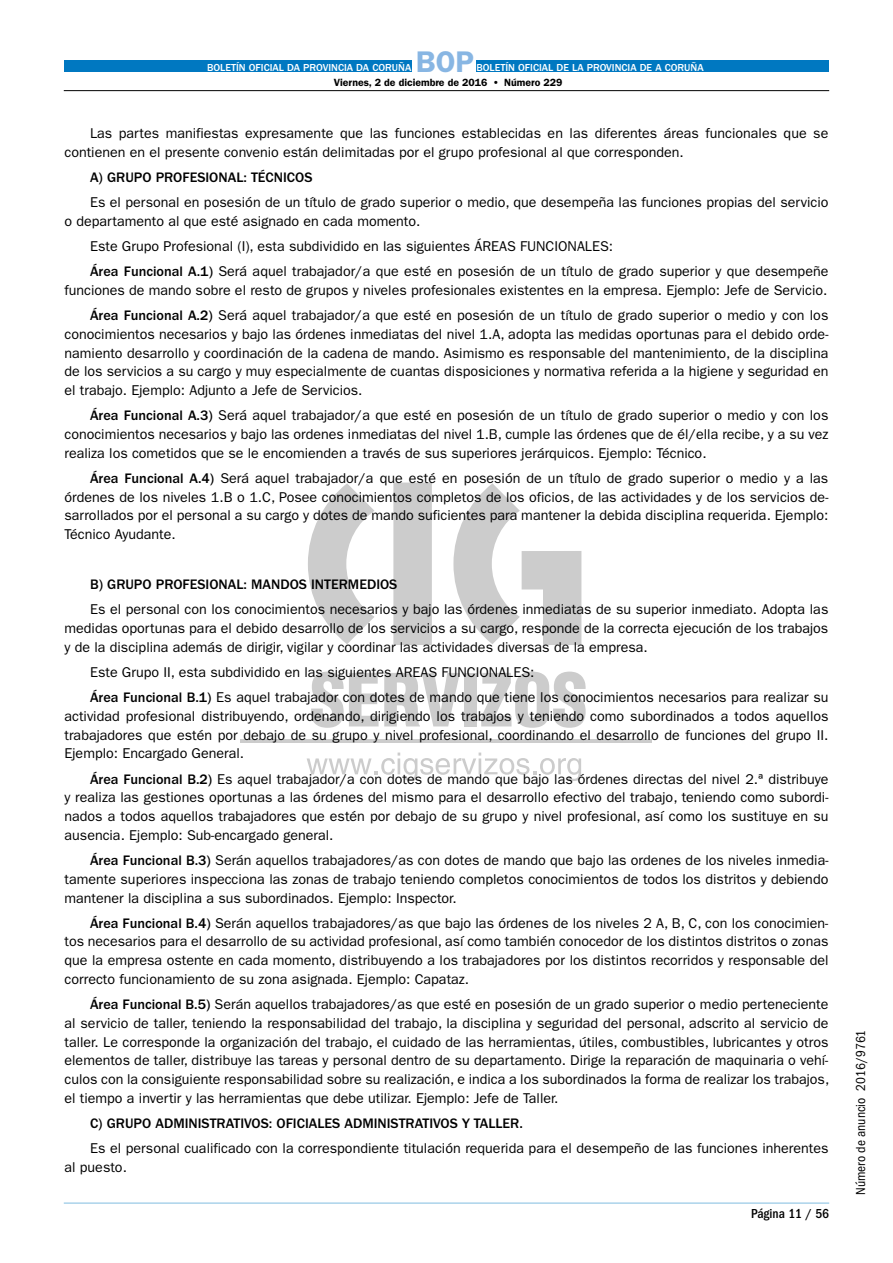
<style>
.page{position:relative;width:893px;height:1263px;background:#fff}
.page>*{position:absolute;margin:0;border:0;box-sizing:border-box;transform-origin:0 0}
.t1{font:600 30px "ITC Franklin Gothic Std";color:#88b6e3}
.t2{font:14.25px/18.8px "ITC Franklin Gothic Std";color:#000;text-align:justify}
.t3{font:500 14.25px "ITC Franklin Gothic Std";color:#000}
.t4{font:condensed 13.5px "ITC Franklin Gothic Std";color:#000}
.t5{font:500 condensed 13.5px "ITC Franklin Gothic Std";color:#000}
.t6{font:500 10.5px "ITC Franklin Gothic Std";color:#fff}
.t7{font:600 10.5px "ITC Franklin Gothic Std";color:#000}
.s1{font-weight:500}
</style>
<div class="page">
<svg style="left:308px;top:483px;width:273px;height:162px"></svg>
<hr style="left:240px;top:739px;width:411px;height:3px;background:#ccc">
<svg style="left:307px;top:752px;width:274px;height:29px"></svg>
<svg style="left:311px;top:672px;width:149px;height:56px"></svg>
<div style="left:464px;top:673px;width:13px;height:53px;background:#ccc"></div>
<svg style="left:481px;top:672px;width:105px;height:56px"></svg>
<div style="left:64px;top:60px;width:347px;height:12px;background:#0078c1"></div>
<div style="left:476px;top:60px;width:353px;height:12px;background:#0078c1"></div>
<hr style="left:64px;top:90px;width:765px;height:1px;background:#000">
<hr style="left:64px;top:1203px;width:765px;height:1px;background:#80bce0">
<p class="t6" style="left:207px;top:62px;width:206px">BOLETÍN OFICIAL DA PROVINCIA DA CORUÑA</p>
<h1 class="t1" style="left:416px;top:44px;width:60px">BOP</h1>
<p class="t6" style="left:476px;top:62px;width:229px">BOLETÍN OFICIAL DE LA PROVINCIA DE A CORUÑA</p>
<p class="t7" style="left:334px;top:76px;width:230px">Viernes, 2 de diciembre de 2016 • Número 229</p>
<p class="t2" style="left:65px;top:124px;width:765px;text-indent:26px">Las partes manifiestas expresamente que las funciones establecidas en las diferentes áreas funcionales que se contienen en el presente convenio están delimitadas por el grupo profesional al que corresponden.</p>
<p class="t3" style="left:90px;top:169px;width:224px">A) GRUPO PROFESIONAL: TÉCNICOS</p>
<p class="t2" style="left:65px;top:193px;width:765px;text-indent:26px">Es el personal en posesión de un título de grado superior o medio, que desempeña las funciones propias del servicio o departamento al que esté asignado en cada momento.</p>
<p class="t2" style="left:90px;top:234px;width:740px;line-height:25px">Este Grupo Profesional (I), esta subdividido en las siguientes ÁREAS FUNCIONALES:<br><span class="s1">Área Funcional A.1)</span> Será aquel trabajador/a que esté en posesión de un título de grado superior y que desempeñe</p>
<p class="t2" style="left:65px;top:278px;width:765px;line-height:25px;text-align:right">funciones de mando sobre el resto de grupos y niveles profesionales existentes en la empresa. Ejemplo: Jefe de Servicio.<br><span class="s1">Área Funcional A.2)</span> Será aquel trabajador/a que esté en posesión de un título de grado superior o medio y con los</p>
<p class="t2" style="left:65px;top:325px;width:765px">conocimientos necesarios y bajo las órdenes inmediatas del nivel 1.A, adopta las medidas oportunas para el debido orde&shy;namiento desarrollo y coordinación de la cadena de mando. Asimismo es responsable del mantenimiento, de la disciplina de los servicios a su cargo y muy especialmente de cuantas disposiciones y normativa referida a la higiene y seguridad en el trabajo. Ejemplo: Adjunto a Jefe de Servicios.</p>
<p class="t2" style="left:65px;top:406px;width:765px;text-indent:26px"><span class="s1">Área Funcional A.3)</span> Será aquel trabajador/a que esté en posesión de un título de grado superior o medio y con los conocimientos necesarios y bajo las ordenes inmediatas del nivel 1.B, cumple las órdenes que de él/ella recibe, y a su vez realiza los cometidos que se le encomienden a través de sus superiores jerárquicos. Ejemplo: Técnico.</p>
<p class="t2" style="left:65px;top:469px;width:765px;text-indent:26px"><span class="s1">Área Funcional A.4)</span> Será aquel trabajador/a que esté en posesión de un título de grado superior o medio y a las órdenes de los niveles 1.B o 1.C, Posee conocimientos completos de los oficios, de las actividades y de los servicios de&shy;sarrollados por el personal a su cargo y dotes de mando suficientes para mantener la debida disciplina requerida. Ejemplo:<br>Técnico Ayudante.</p>
<p class="t3" style="left:90px;top:577px;width:309px">B) GRUPO PROFESIONAL: MANDOS INTERMEDIOS</p>
<p class="t2" style="left:65px;top:600px;width:765px;text-indent:26px">Es el personal con los conocimientos necesarios y bajo las órdenes inmediatas de su superior inmediato. Adopta las medidas oportunas para el debido desarrollo de los servicios a su cargo, responde de la correcta ejecución de los trabajos y de la disciplina además de dirigir, vigilar y coordinar las actividades diversas de la empresa.</p>
<p class="t2" style="left:90px;top:660px;width:740px;line-height:25px">Este Grupo II, esta subdividido en las siguientes AREAS FUNCIONALES:<br><span class="s1">Área Funcional B.1)</span> Es aquel trabajador con dotes de mando que tiene los conocimientos necesarios para realizar su</p>
<p class="t2" style="left:65px;top:707px;width:765px">actividad profesional distribuyendo, ordenando, dirigiendo los trabajos y teniendo como subordinados a todos aquellos trabajadores que estén por debajo de su grupo y nivel profesional, coordinando el desarrollo de funciones del grupo II.<br>Ejemplo: Encargado General.</p>
<p class="t2" style="left:65px;top:769px;width:765px;text-indent:26px"><span class="s1">Área Funcional B.2)</span> Es aquel trabajador/a con dotes de mando que bajo las órdenes directas del nivel 2.ª distribuye y realiza las gestiones oportunas a las órdenes del mismo para el desarrollo efectivo del trabajo, teniendo como subordi&shy;nados a todos aquellos trabajadores que estén por debajo de su grupo y nivel profesional, así como los sustituye en su ausencia. Ejemplo: Sub-encargado general.</p>
<p class="t2" style="left:65px;top:851px;width:765px;text-indent:26px"><span class="s1">Área Funcional B.3)</span> Serán aquellos trabajadores/as con dotes de mando que bajo las ordenes de los niveles inmedia&shy;tamente superiores inspecciona las zonas de trabajo teniendo completos conocimientos de todos los distritos y debiendo mantener la disciplina a sus subordinados. Ejemplo: Inspector.</p>
<p class="t2" style="left:65px;top:913px;width:765px;text-indent:26px"><span class="s1">Área Funcional B.4)</span> Serán aquellos trabajadores/as que bajo las órdenes de los niveles 2 A, B, C, con los conocimien&shy;tos necesarios para el desarrollo de su actividad profesional, así como también conocedor de los distintos distritos o zonas que la empresa ostente en cada momento, distribuyendo a los trabajadores por los distintos recorridos y responsable del correcto funcionamiento de su zona asignada. Ejemplo: Capataz.</p>
<p class="t2" style="left:65px;top:995px;width:766px;text-indent:26px"><span class="s1">Área Funcional B.5)</span> Serán aquellos trabajadores/as que esté en posesión de un grado superior o medio perteneciente al servicio de taller, teniendo la responsabilidad del trabajo, la disciplina y seguridad del personal, adscrito al servicio de taller. Le corresponde la organización del trabajo, el cuidado de las herramientas, útiles, combustibles, lubricantes y otros elementos de taller, distribuye las tareas y personal dentro de su departamento. Dirige la reparación de maquinaria o vehí&shy;culos con la consiguiente responsabilidad sobre su realización, e indica a los subordinados la forma de realizar los trabajos, el tiempo a invertir y las herramientas que debe utilizar. Ejemplo: Jefe de Taller.</p>
<p class="t3" style="left:90px;top:1115px;width:434px">C) GRUPO ADMINISTRATIVOS: OFICIALES ADMINISTRATIVOS Y TALLER.</p>
<p class="t2" style="left:65px;top:1139px;width:765px;text-indent:26px">Es el personal cualificado con la correspondiente titulación requerida para el desempeño de las funciones inherentes al puesto.</p>
<p class="t5" style="left:751px;top:1206px;width:80px">Página 11 / 56</p>
<p class="t4" style="left:853px;top:1195px;width:167px;rotate:-90deg">Número de anuncio 2016/9761</p>
</div>
